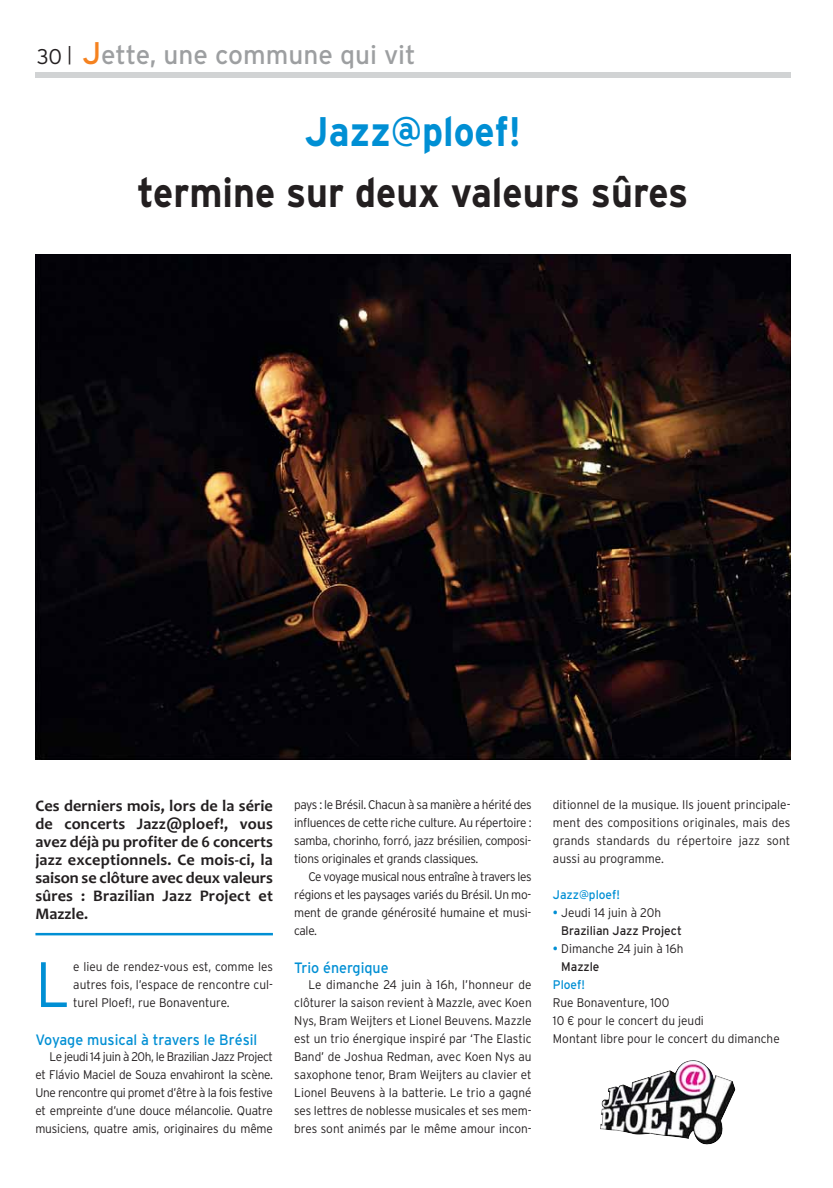
<style>
.page{position:relative;width:833px;height:1188px;background:#fff}
.page>*{position:absolute;margin:0;border:0;box-sizing:border-box;transform-origin:0 0}
.t1{font:300 63.88px "Interstate";color:#008fd4;scale:.95 1}
.t2{font:700 41.25px "Interstate";color:#231f20;scale:.91 1}
.t3{font:700 41.25px "Interstate";color:#008fd4;scale:.91 1}
.t4{font:26.25px "Interstate";color:#9d9fa1}
.t5{font:700 16.25px/18px "Candara";letter-spacing:.01em;color:#231f20;text-align:justify}
.t6{font:15px "Interstate";color:#008fd4;scale:.95 1}
.t7{font:300 12.5px/18px "Interstate";letter-spacing:-.01em;color:#231f20;text-align:justify;scale:.95 1}
.t8{font:12.5px/18px "Interstate";color:#231f20;scale:.95 1}
.t9{font:12.5px "Interstate";color:#008fd4;scale:.95 1}
.s1{font-weight:300;font-size:21.25px;color:#231f20}
.s2{font-weight:300;font-size:18.75px;color:#231f20}
.s3{font-size:31.25px;color:#f5821f}
.s4{color:#008fd4}
.s5{font-weight:300}
.s6{font-weight:400;color:#008fd4}
.s7{font-weight:400}
</style>
<div class="page">
<div style="left:35px;top:73px;width:755px;height:5px;background:#d1d3d4"></div>
<hr style="left:35px;top:932px;width:238px;height:3px;background:#008fd4">
<img style="left:35px;top:254px;width:755px;height:505px">
<img style="left:600px;top:1084px;width:75px;height:44px">
<h3 class="t4" style="left:37px;top:45px;width:380px"><span class="s1">30</span> <span class="s2">|</span> <span class="s3">J</span>ette, une commune qui vit</h3>
<h2 class="t3" style="left:305px;top:116px;width:240px">Jazz@ploef!</h2>
<h2 class="t2" style="left:137px;top:177px;width:607px">termine sur deux valeurs sûres</h2>
<h3 class="t5" style="left:35px;top:797px;width:239px">Ces derniers mois, lors de la série de concerts Jazz@ploef!, vous avez déjà pu profiter de 6 concerts jazz exceptionnels. Ce mois-ci, la saison se clôture avec deux valeurs sûres : Brazilian Jazz Project et Mazzle.</h3>
<h1 class="t1" style="left:35px;top:960px;width:38px">L</h1>
<p class="t7" style="left:73px;top:958px;width:212px">e lieu de rendez-vous est, comme les autres fois, l’espace de rencontre cul&shy;turel Ploef!, rue Bonaventure.</p>
<p class="t6" style="left:35px;top:1033px;width:235px">Voyage musical à travers le Brésil</p>
<p class="t7" style="left:35px;top:1048px;width:251px;text-indent:14px">Le jeudi 14 juin à 20h, le Brazilian Jazz Project et Flávio Maciel de Souza envahiront la scène.<br>Une rencontre qui promet d’être à la fois festive et empreinte d’une douce mélancolie. Quatre musiciens, quatre amis, originaires du même</p>
<p class="t7" style="left:294px;top:796px;width:251px">pays : le Brésil. Chacun à sa manière a hérité des influences de cette riche culture. Au répertoire : samba, chorinho, forró, jazz brésilien, composi&shy;tions originales et grands classiques.</p>
<p class="t7" style="left:294px;top:868px;width:251px;text-indent:14px">Ce voyage musical nous entraîne à travers les régions et les paysages variés du Brésil. Un mo&shy;ment de grande générosité humaine et musi&shy;cale.</p>
<p class="t6" style="left:294px;top:961px;width:101px">Trio énergique</p>
<p class="t7" style="left:294px;top:976px;width:251px;text-indent:14px">Le dimanche 24 juin à 16h, l’honneur de clôturer la saison revient à Mazzle, avec Koen Nys, Bram Weijters et Lionel Beuvens. Mazzle est un trio énergique inspiré par ‘The Elastic Band’ de Joshua Redman, avec Koen Nys au saxophone tenor, Bram Weijters au clavier et Lionel Beuvens à la batterie. Le trio a gagné ses lettres de noblesse musicales et ses mem&shy;bres sont animés par le même amour incon-</p>
<p class="t7" style="left:553px;top:796px;width:251px">ditionnel de la musique. Ils jouent principale&shy;ment des compositions originales, mais des grands standards du répertoire jazz sont aussi au programme.</p>
<p class="t9" style="left:553px;top:889px;width:72px">Jazz@ploef!</p>
<p class="t8" style="left:561px;top:904px;width:128px;text-indent:-8px"><span class="s4">•</span> <span class="s5">Jeudi 14 juin à 20h<br></span>Brazilian Jazz Project</p>
<p class="t7" style="left:561px;top:940px;width:130px;text-indent:-8px"><span class="s6">•</span> Dimanche 24 juin à 16h<br><span class="s7">Mazzle</span></p>
<p class="t9" style="left:553px;top:979px;width:35px">Ploef!</p>
<p class="t7" style="left:553px;top:994px;width:240px;text-align:left">Rue Bonaventure, 100<br>10 ¤ pour le concert du jeudi<br>Montant libre pour le concert du dimanche</p>
</div>
